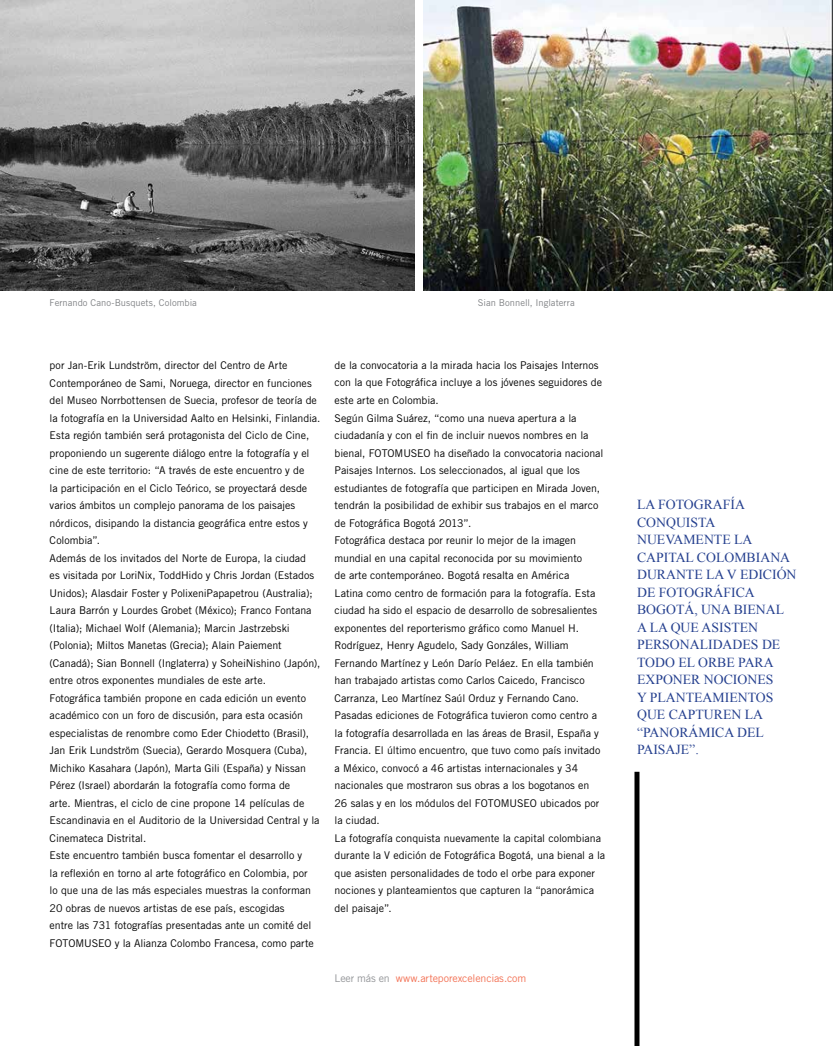
<style>
.page{position:relative;width:833px;height:1046px;background:#fff}
.page>*{position:absolute;margin:0;border:0;box-sizing:border-box;transform-origin:0 0}
.t1{font:13.75px/17.5px "Times New Roman";color:#25408f}
.t2{font:10.62px/17.5px "Trade Gothic LT Std";letter-spacing:-.005em;color:#000}
.t3{font:10.62px "Trade Gothic LT Std";letter-spacing:-.015em;color:#f37255}
.t4{font:9.38px "Trade Gothic";color:#808285}
.s1{color:#939598}
</style>
<div class="page">
<div style="left:634px;top:771px;width:5px;height:274px;background:#000"></div>
<img style="left:423px;top:0;width:410px;height:290px">
<img style="left:0;top:0;width:414px;height:291px">
<p class="t4" style="left:50px;top:297px;width:149px">Fernando Cano-Busquets, Colombia</p>
<p class="t4" style="left:478px;top:297px;width:98px">Sian Bonnell, Inglaterra</p>
<p class="t2" style="left:50px;top:356px;width:272px">por Jan-Erik Lundström, director del Centro de Arte Contemporáneo de Sami, Noruega, director en funciones del M useo N orrbottensen de Suecia, profesor de teoría de la fotografía en la Universidad Aalto en Helsinki, Finlandia.<br>Esta región también será protagonista del Ciclo de Cine, proponiendo un sugerente diálogo entre la fotografía y el cine de este territorio: “A través de este encuentro y de<br>la participación en el Ciclo Teórico, se proyectará desde varios ámbitos un complejo panorama de los paisajes nórdicos, disipando la distancia geográfica entre estos y Colombia”.<br>Además de los invitados del Norte de Europa, la ciudad<br>es visitada por LoriN ix, ToddH ido y Chris Jordan (Estados Unidos); Alasdair Foster y PolixeniPapapetrou (Australia); Laura Barrón y Lourdes Grobet (M éxico); Franco Fontana (Italia); M ichael Wolf (Alemania); Marcin Jastrzebski (Polonia); M iltos Manetas (Grecia); Alain Paiement (Canadá); Sian Bonnell (Inglaterra) y SoheiN ishino (Japón), entre otros exponentes mundiales de este arte.<br>Fotográfica también propone en cada edición un evento académico con un foro de discusión, para esta ocasión especialistas de renombre como Eder Chiodetto (Brasil), Jan Erik Lundström (Suecia), Gerardo Mosquera (Cuba),<br>M ichiko Kasahara (Japón), Marta Gili (España) y N issan Pérez (Israel) abordarán la fotografía como forma de<br>arte. M ientras, el ciclo de cine propone 14 películas de Escandinavia en el Auditorio de la Universidad Central y la Cinemateca Distrital.<br>Este encuentro también busca fomentar el desarrollo y<br>la reflexión en torno al arte fotográfico en Colombia, por<br>lo que una de las más especiales muestras la conforman 20 obras de nuevos artistas de ese país, escogidas<br>entre las 731 fotografías presentadas ante un comité del FOTOM USEO y la Alianza Colombo Francesa, como parte</p>
<p class="t2" style="left:334px;top:356px;width:272px">de la convocatoria a la mirada hacia los Paisajes Internos con la que Fotográfica incluye a los jóvenes seguidores de este arte en Colombia.<br>Según Gilma Suárez, “como una nueva apertura a la ciudadanía y con el fin de incluir nuevos nombres en la bienal, FOTOM USEO ha diseñado la convocatoria nacional Paisajes Internos. Los seleccionados, al igual que los estudiantes de fotografía que participen en M irada Joven, tendrán la posibilidad de exhibir sus trabajos en el marco de Fotográfica Bogotá 2013”.<br>Fotográfica destaca por reunir lo mejor de la imagen mundial en una capital reconocida por su movimiento<br>de arte contemporáneo. Bogotá resalta en América<br>Latina como centro de formación para la fotografía. Esta ciudad ha sido el espacio de desarrollo de sobresalientes exponentes del reporterismo gráfico como M anuel H .<br>Rodríguez, Henry Agudelo, Sady Gonzáles, William Fernando Martínez y León Darío Peláez. En ella también han trabajado artistas como Carlos Caicedo, Francisco Carranza, Leo M artínez Saúl Orduz y Fernando Cano.<br>Pasadas ediciones de Fotográfica tuvieron como centro a la fotografía desarrollada en las áreas de Brasil, España y Francia. El último encuentro, que tuvo como país invitado a M éxico, convocó a 46 artistas internacionales y 34 nacionales que mostraron sus obras a los bogotanos en<br>26 salas y en los módulos del FOTOM USEO ubicados por la ciudad.<br>La fotografía conquista nuevamente la capital colombiana durante la V edición de Fotográfica Bogotá, una bienal a la que asisten personalidades de todo el orbe para exponer nociones y planteamientos que capturen la “panorámica del paisaje”.</p>
<p class="t3" style="left:334px;top:971px;width:193px"><span class="s1">Leer más en</span> www.arteporexcelencias.com</p>
<p class="t1" style="left:637px;top:495px;width:161px">LA FOTOGRAFÍA<br>CONQUISTA<br>NUEVAMENTE LA<br>CAPITAL COLOMBIANA<br>DURANTE LA V EDICIÓN<br>DE FOTOGRÁFICA<br>BOGOTÁ, UNA BIENAL<br>A LA QUE ASISTEN<br>PERSONALIDADES DE<br>TODO EL ORBE PARA<br>EXPONER NOCIONES<br>Y PLANTEAMIENTOS<br>QUE CAPTUREN LA “PANORÁMICA DEL<br>PAISAJE”.</p>
</div>
